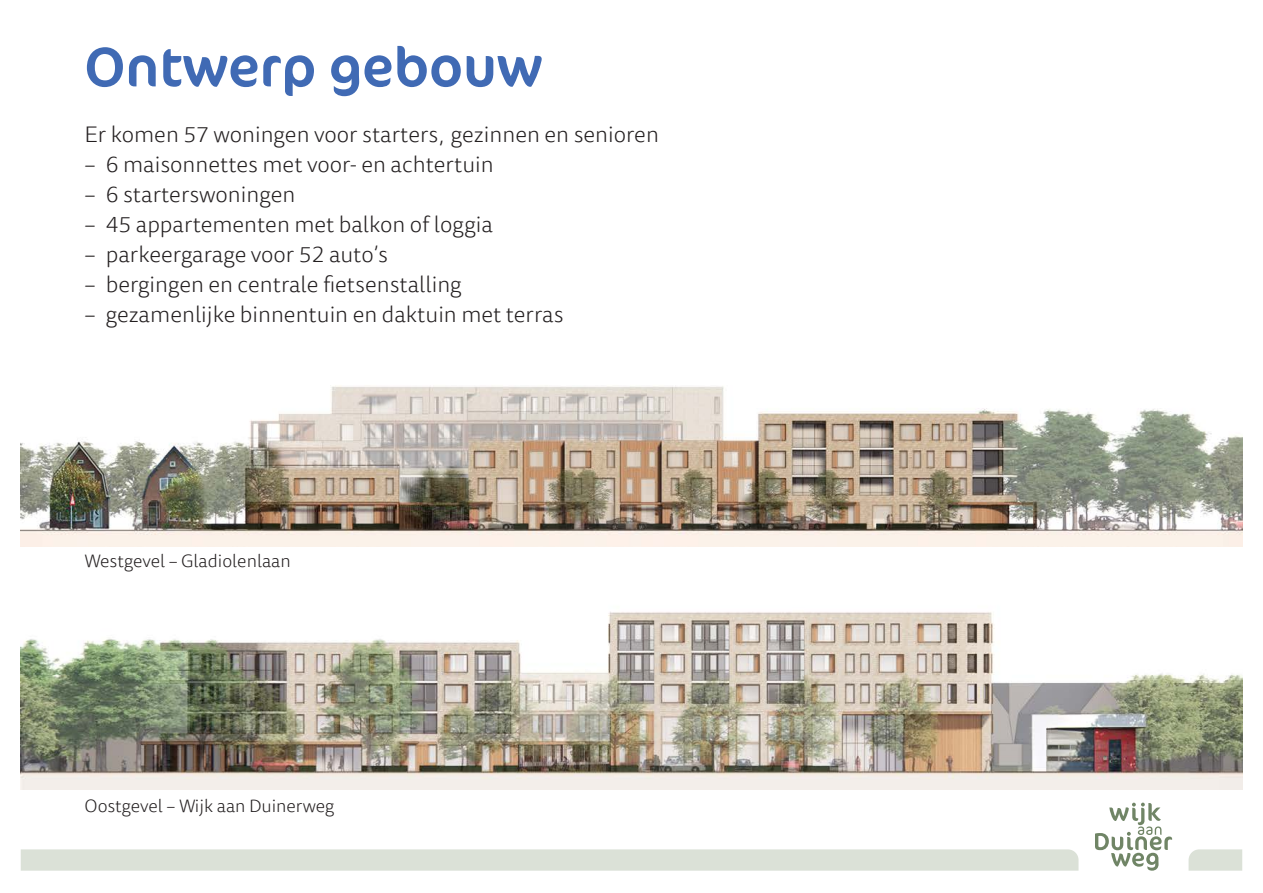
<style>
.page{position:relative;width:1263px;height:893px;background:#fff}
.page>*{position:absolute;margin:0;border:0;box-sizing:border-box;transform-origin:0 0}
.t1{font:56.25px "Cocon Pro";color:#406ab4}
.plat{font:300 22.5px "Tisa Sans Offc";color:#231f20}
.plat-2{font:300 18px "Tisa Sans Offc";color:#231f20}
</style>
<div class="page">
<img style="left:21px;top:386px;width:1221px;height:160px">
<img style="left:21px;top:612px;width:1221px;height:178px">
<svg style="left:21px;top:849px;width:1057px;height:22px"></svg>
<svg style="left:1188px;top:849px;width:54px;height:22px"></svg>
<svg style="left:1095px;top:803px;width:77px;height:68px"></svg>
<p class="t1" style="left:85px;top:29px;width:459px">Ontwerp gebouw</p>
<p class="plat" style="left:85px;top:121px;width:576px">Er komen 57 woningen voor starters, gezinnen en senioren</p>
<p class="plat" style="left:85px;top:151px;width:411px">– 6 maisonnettes met voor- en achtertuin</p>
<p class="plat" style="left:85px;top:181px;width:212px">– 6 starterswoningen</p>
<p class="plat" style="left:85px;top:211px;width:410px">– 45 appartementen met balkon of loggia</p>
<p class="plat" style="left:85px;top:241px;width:305px">– parkeergarage voor 52 auto’s</p>
<p class="plat" style="left:85px;top:271px;width:379px">– bergingen en centrale fietsenstalling</p>
<p class="plat" style="left:85px;top:301px;width:481px">– gezamenlijke binnentuin en daktuin met terras</p>
<p class="plat-2" style="left:85px;top:550px;width:208px">Westgevel – Gladiolenlaan</p>
<p class="plat-2" style="left:85px;top:795px;width:251px">Oostgevel – Wijk aan Duinerweg</p>
</div>
